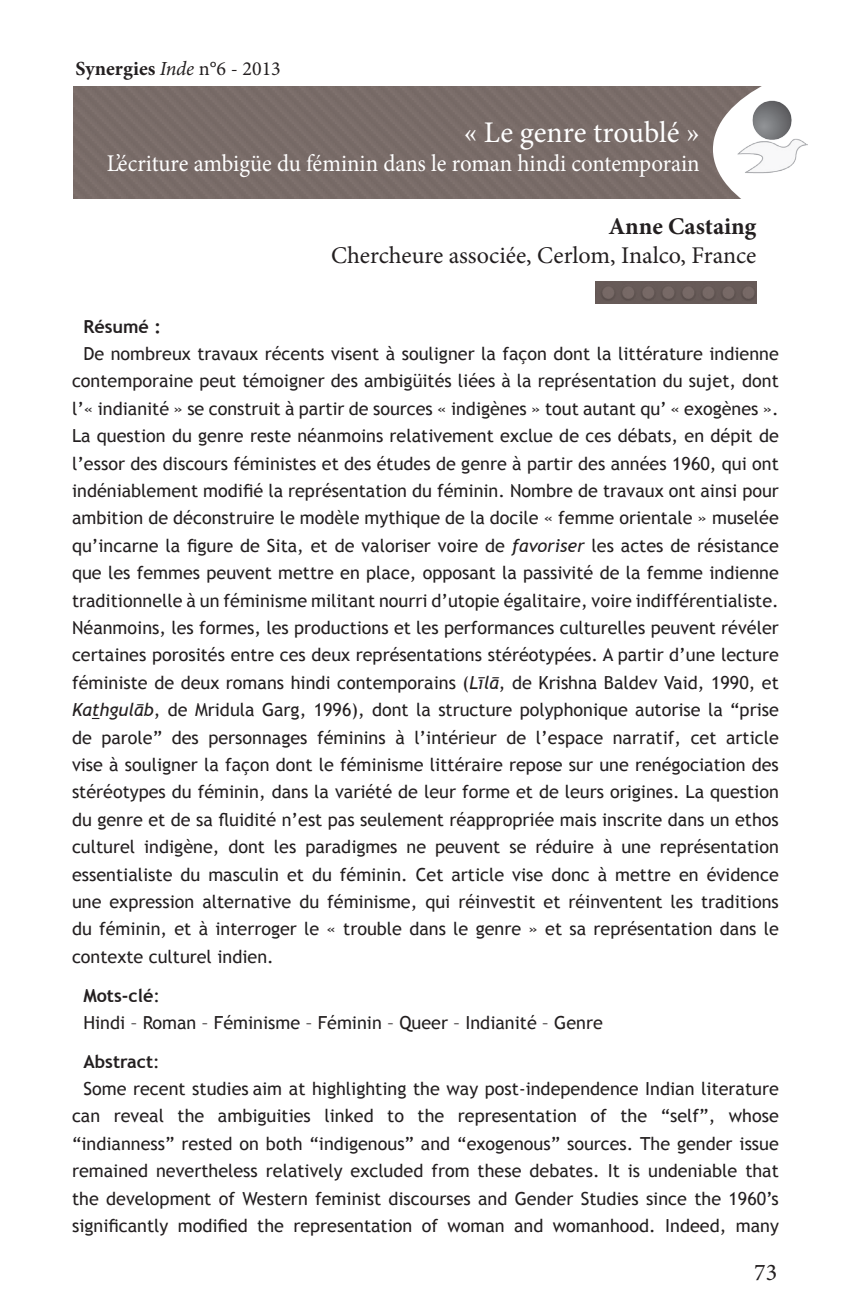
<style>
.page{position:relative;width:851px;height:1304px;background:#fff}
.page>*{position:absolute;margin:0;border:0;box-sizing:border-box;transform-origin:0 0}
.t1{font:30px "Minion Pro";letter-spacing:-.005em;color:#fff}
.t2{font:24px "Minion Pro";color:#fff;scale:.95 1}
.t3{font:24px "Minion Pro";color:#231f20}
.t4{font:700 24px "Minion Pro";color:#231f20}
.t5{font:700 20px "Minion Pro";color:#231f20}
.t6{font:18px/27.4px "Trebuchet MS";color:#231f20;text-align:justify}
.t7{font:700 18px "Trebuchet MS";color:#231f20}
.s1{font-weight:400;font-style:italic}
.s2{font-weight:400}
.s3{font-style:italic}
.s4{font-weight:700}
</style>
<div class="page">
<div style="left:74px;top:86px;width:638px;height:112px;background:#796c68"></div>
<img style="left:595px;top:282px;width:161px;height:22px">
<svg style="left:712px;top:86px;width:96px;height:113px"></svg>
<img style="left:737px;top:100px;width:70px;height:83px">
<p class="t5" style="left:76px;top:55px;width:207px">Synergies <span class="s1">Inde</span> <span class="s2">n°6 - 2013</span></p>
<h1 class="t1" style="left:464px;top:112px;width:237px">« Le genre troublé »</h1>
<h2 class="t2" style="left:107px;top:147px;width:625px">L’écriture ambigüe du féminin dans le roman hindi contemporain</h2>
<h2 class="t4" style="left:608px;top:210px;width:149px">Anne Castaing</h2>
<h2 class="t3" style="left:331px;top:239px;width:427px">Chercheure associée, Cerlom, Inalco, France</h2>
<p class="t7" style="left:83px;top:315px;width:79px">Résumé :</p>
<p class="t6" style="left:72px;top:340px;width:708px;text-indent:11px">De nombreux travaux récents visent à souligner la façon dont la littérature indienne contemporaine peut témoigner des ambigüités liées à la représentation du sujet, dont l’« indianité » se construit à partir de sources « indigènes » tout autant qu’ « exogènes ».<br>La question du genre reste néanmoins relativement exclue de ces débats, en dépit de l’essor des discours féministes et des études de genre à partir des années 1960, qui ont indéniablement modifié la représentation du féminin. Nombre de travaux ont ainsi pour ambition de déconstruire le modèle mythique de la docile « femme orientale » muselée qu’incarne la figure de Sita, et de valoriser voire de <span class="s3">favoriser</span> les actes de résistance que les femmes peuvent mettre en place, opposant la passivité de la femme indienne traditionnelle à un féminisme militant nourri d’utopie égalitaire, voire indifférentialiste.<br>Néanmoins, les formes, les productions et les performances culturelles peuvent révéler certaines porosités entre ces deux représentations stéréotypées. A partir d’une lecture féministe de deux romans hindi contemporains (<span class="s3">Līlā</span>, de Krishna Baldev Vaid, 1990, et <span class="s3">Kathgulāb</span>, de Mridula Garg, 1996), dont la structure polyphonique autorise la “prise de parole” des personnages féminins à l’intérieur de l’espace narratif, cet article vise à souligner la façon dont le féminisme littéraire repose sur une renégociation des stéréotypes du féminin, dans la variété de leur forme et de leurs origines. La question du genre et de sa fluidité n’est pas seulement réappropriée mais inscrite dans un ethos culturel indigène, dont les paradigmes ne peuvent se réduire à une représentation essentialiste du masculin et du féminin. Cet article vise donc à mettre en évidence une expression alternative du féminisme, qui réinvestit et réinventent les traditions du féminin, et à interroger le « trouble dans le genre » et sa représentation dans le contexte culturel indien.</p>
<p class="t6" style="left:83px;top:982px;width:521px"><span class="s4">Mots-clé</span>:<br>Hindi – Roman – Féminisme – Féminin – Queer – Indianité – Genre</p>
<p class="t7" style="left:83px;top:1050px;width:78px">Abstract<span class="s2">:</span></p>
<p class="t6" style="left:83px;top:1075px;width:697px">Some recent studies aim at highlighting the way post-independence Indian literature</p>
<p class="t6" style="left:72px;top:1103px;width:708px">can reveal the ambiguities linked to the representation of the “self”, whose</p>
<p class="t6" style="left:72px;top:1130px;width:708px">“indianness” rested on both “indigenous” and “exogenous” sources. The gender issue</p>
<p class="t6" style="left:72px;top:1157px;width:708px">remained nevertheless relatively excluded from these debates. It is undeniable that</p>
<p class="t6" style="left:72px;top:1185px;width:708px">the development of Western feminist discourses and Gender Studies since the 1960’s</p>
<p class="t6" style="left:72px;top:1212px;width:708px">significantly modified the representation of woman and womanhood. Indeed, many</p>
<h2 class="t3" style="left:754px;top:1256px;width:25px">73</h2>
</div>
